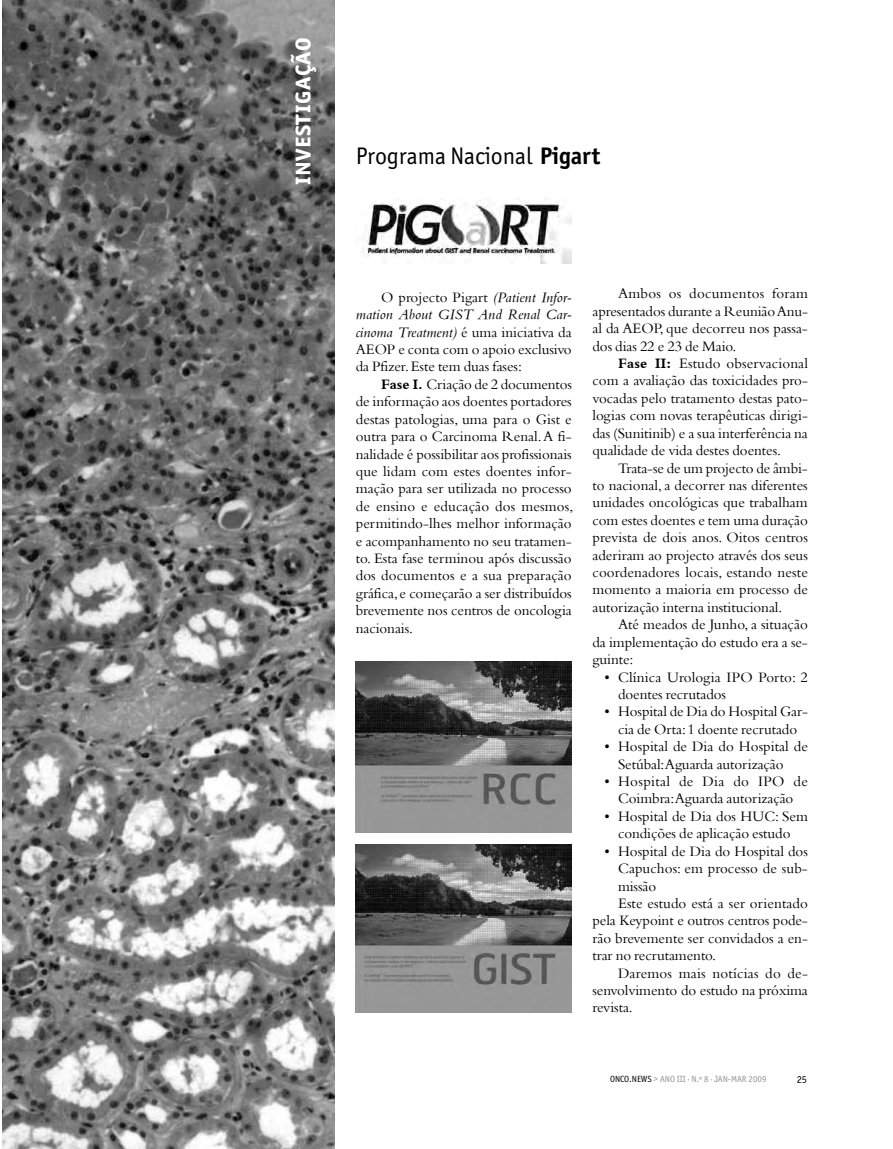
<style>
.page{position:relative;width:893px;height:1149px;background:#fff}
.page>*{position:absolute;margin:0;border:0;box-sizing:border-box;transform-origin:0 0}
.t1{font:27px "Officina San ITC Bold SC";letter-spacing:.015em;color:#fff}
.t2{font:24px "Officina San ITC";color:#000}
.t3{font:15px/17.4px "Bembo";letter-spacing:-.005em;color:#000;text-align:justify}
.t4{font:15px "Bembo";letter-spacing:.015em;color:#000}
.t5{font:10.5px "Officina San ITC";color:#000}
.t6{font:9px "Officina San ITC";color:#939598}
.s1{font-weight:700}
.s2{font-style:italic}
.s3{color:#000}
</style>
<div class="page">
<img style="left:2px;top:0;width:332px;height:1148px">
<img style="left:362px;top:198px;width:209px;height:66px">
<img style="left:356px;top:844px;width:215px;height:168px">
<img style="left:356px;top:661px;width:215px;height:171px">
<h1 class="t1" style="left:284px;top:185px;width:149px;rotate:-90deg">investigação</h1>
<h2 class="t2" style="left:356px;top:141px;width:246px">PROGRAMA NACIONAL <span class="s1">Pigart</span></h2>
<p class="t3" style="left:356px;top:288px;width:218px;text-indent:26px">O projecto Pigart <span class="s2">(Patient Infor&shy;mation About GIST And Renal Car&shy;cinoma Treatment)</span> é uma iniciativa da AEOP e conta com o apoio exclusivo da Pfizer. Este tem duas fases:</p>
<p class="t3" style="left:356px;top:375px;width:219px;text-indent:26px"><span class="s1">Fase I.</span> Criação de 2 documentos de informação aos doentes portadores destas patologias, uma para o Gist e outra para o Carcinoma Renal. A fi&shy;nalidade é possibilitar aos profissionais que lidam com estes doentes infor&shy;mação para ser utilizada no processo de ensino e educação dos mesmos, permitindo-lhes melhor informação e acompanhamento no seu tratamen&shy;to. Esta fase terminou após discussão dos documentos e a sua preparação gráfica, e começarão a ser distribuídos brevemente nos centros de oncologia nacionais.</p>
<p class="t3" style="left:592px;top:284px;width:217px;text-indent:26px">Ambos os documentos foram apresentados durante a Reunião Anu&shy;al da AEOP, que decorreu nos passa&shy;dos dias 22 e 23 de Maio.</p>
<p class="t3" style="left:592px;top:354px;width:217px;text-indent:26px"><span class="s1">Fase II:</span> Estudo observacional com a avaliação das toxicidades pro&shy;vocadas pelo tratamento destas pato&shy;logias com novas terapêuticas dirigi&shy;das (Sunitinib) e a sua interferência na qualidade de vida destes doentes.</p>
<p class="t3" style="left:592px;top:458px;width:217px;text-indent:26px">Trata-se de um projecto de âmbi&shy;to nacional, a decorrer nas diferentes unidades oncológicas que trabalham com estes doentes e tem uma duração prevista de dois anos. Oitos centros aderiram ao projecto através dos seus coordenadores locais, estando neste momento a maioria em processo de autorização interna institucional.</p>
<p class="t3" style="left:592px;top:615px;width:217px;text-indent:26px">Até meados de Junho, a situação da implementação do estudo era a se&shy;guinte:</p>
<p class="t3" style="left:618px;top:667px;width:191px;text-indent:-14px">• Clínica Urologia IPO Porto: 2 doentes recrutados</p>
<p class="t3" style="left:604px;top:702px;width:205px;text-align:center">• Hospital de Dia do Hospital Gar&shy;cia de Orta: 1 doente recrutado</p>
<p class="t3" style="left:618px;top:737px;width:191px;text-indent:-14px">• Hospital de Dia do Hospital de<br>Setúbal:Aguarda autorização</p>
<p class="t3" style="left:604px;top:772px;width:205px;text-align:center">• Hospital de Dia do IPO de<br>Coimbra:Aguarda autorização</p>
<p class="t3" style="left:604px;top:806px;width:205px;text-align:center">• Hospital de Dia dos HUC: Sem condições de aplicação estudo</p>
<p class="t3" style="left:604px;top:841px;width:205px">• Hospital de Dia do Hospital dos</p>
<p class="t3" style="left:618px;top:859px;width:191px">Capuchos: em processo de sub-</p>
<p class="t3" style="left:618px;top:876px;width:40px">missão</p>
<p class="t3" style="left:618px;top:893px;width:191px">Este estudo está a ser orientado</p>
<p class="t3" style="left:592px;top:911px;width:217px">pela Keypoint e outros centros pode-</p>
<p class="t3" style="left:592px;top:928px;width:217px">rão brevemente ser convidados a en-</p>
<p class="t3" style="left:592px;top:946px;width:125px">trar no recrutamento.</p>
<p class="t4" style="left:618px;top:963px;width:191px">Daremos mais notícias do de-</p>
<p class="t3" style="left:592px;top:980px;width:217px">senvolvimento do estudo na próxima</p>
<p class="t3" style="left:592px;top:998px;width:42px">revista.</p>
<p class="t6" style="left:610px;top:1073px;width:158px"><span class="s3">ONCO.NEWS</span> &gt; ANO III ∙ N.º 8 ∙ JAN-MAR 2009</p>
<p class="t5" style="left:797px;top:1072px;width:12px">25</p>
</div>
